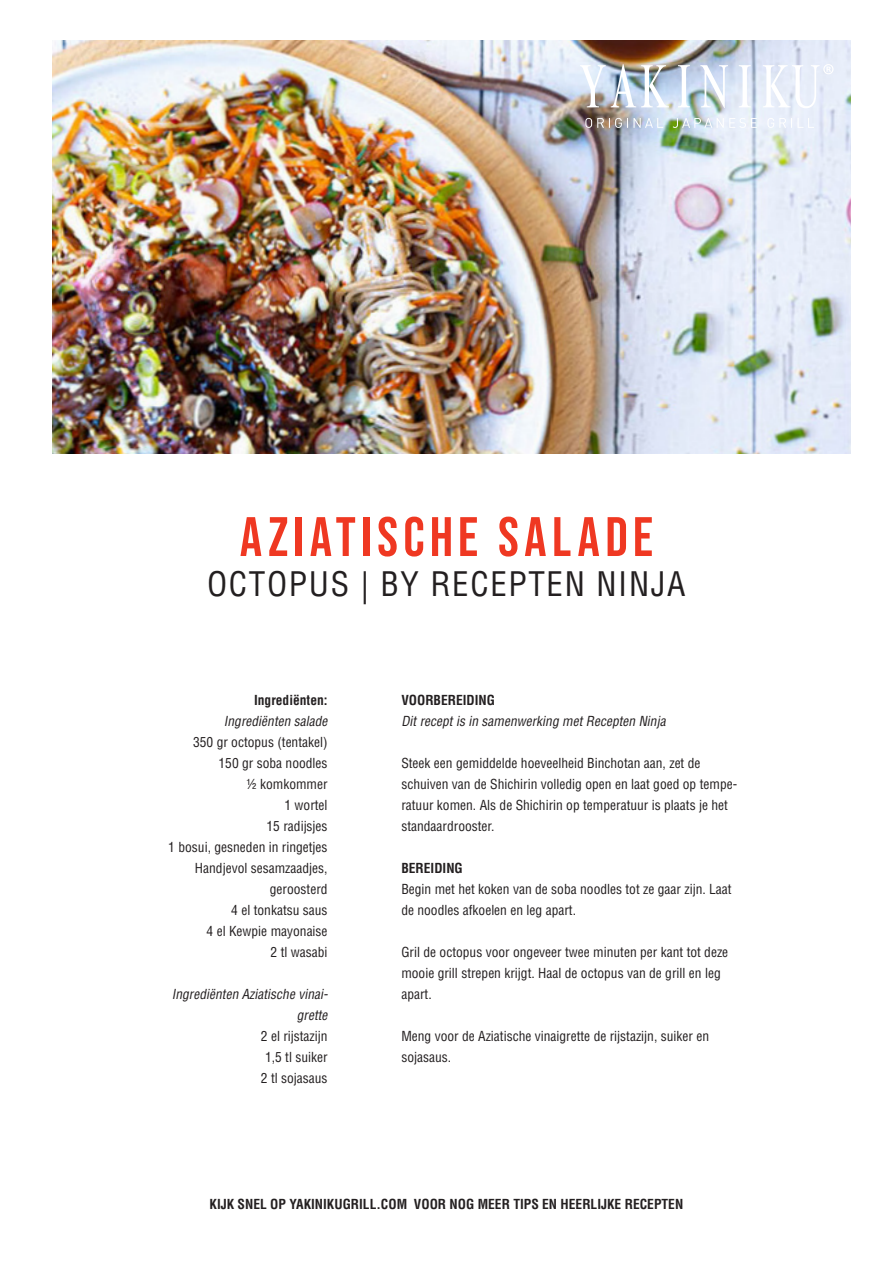
<style>
.page{position:relative;width:893px;height:1263px;background:#fff}
.page>*{position:absolute;margin:0;border:0;box-sizing:border-box;transform-origin:0 0}
.t1{font:55.5px "Bebas Neue";letter-spacing:.1em;color:#ef3822}
.t2{font:condensed 33px "Helvetica LT Std";letter-spacing:.05em;color:#231f20}
.Ingredienten_Benodigdheden{font:condensed 13.5px/21px "Helvetica LT Std";color:#231f20}
.Ingredienten_Benodigdheden-2{font:700 condensed 13.5px "Helvetica LT Std";color:#231f20}
.Ingredienten_Benodigdheden-3{font:italic condensed 13.5px/21px "Helvetica LT Std";color:#231f20;text-align:right}
</style>
<div class="page">
<img style="left:52px;top:40px;width:798px;height:413px">
<img style="left:580px;top:64px;width:253px;height:64px">
<p class="t1" style="left:240px;top:505px;width:415px">AZIATISCHE SALADE</p>
<p class="t2" style="left:207px;top:563px;width:480px">OCTOPUS | BY RECEPTEN NINJA</p>
<p class="Ingredienten_Benodigdheden-2" style="left:254px;top:692px;width:75px">Ingrediënten:</p>
<p class="Ingredienten_Benodigdheden-3" style="left:224px;top:711px;width:108px">Ingrediënten salade</p>
<p class="Ingredienten_Benodigdheden" style="left:193px;top:732px;width:136px">350 gr octopus (tentakel)</p>
<p class="Ingredienten_Benodigdheden" style="left:219px;top:753px;width:111px">150 gr soba noodles</p>
<p class="Ingredienten_Benodigdheden" style="left:247px;top:774px;width:82px">½ komkommer</p>
<p class="Ingredienten_Benodigdheden" style="left:284px;top:795px;width:45px">1 wortel</p>
<p class="Ingredienten_Benodigdheden" style="left:267px;top:816px;width:63px">15 radijsjes</p>
<p class="Ingredienten_Benodigdheden" style="left:168px;top:837px;width:161px">1 bosui, gesneden in ringetjes</p>
<p class="Ingredienten_Benodigdheden" style="left:195px;top:858px;width:134px;text-align:right">Handjevol sesamzaadjes, geroosterd</p>
<p class="Ingredienten_Benodigdheden" style="left:231px;top:900px;width:98px">4 el tonkatsu saus</p>
<p class="Ingredienten_Benodigdheden" style="left:207px;top:921px;width:123px">4 el Kewpie mayonaise</p>
<p class="Ingredienten_Benodigdheden" style="left:271px;top:942px;width:58px">2 tl wasabi</p>
<p class="Ingredienten_Benodigdheden-3" style="left:172px;top:984px;width:160px">Ingrediënten Aziatische vinai&shy;grette</p>
<p class="Ingredienten_Benodigdheden" style="left:261px;top:1026px;width:68px">2 el rijstazijn</p>
<p class="Ingredienten_Benodigdheden" style="left:265px;top:1047px;width:64px">1,5 tl suiker</p>
<p class="Ingredienten_Benodigdheden" style="left:261px;top:1068px;width:68px">2 tl sojasaus</p>
<p class="Ingredienten_Benodigdheden-2" style="left:401px;top:692px;width:95px">VOORBEREIDING</p>
<p class="Ingredienten_Benodigdheden-3" style="left:401px;top:711px;width:269px">Ditreceptis in samenwerking metRecepten Ninja</p>
<p class="Ingredienten_Benodigdheden" style="left:401px;top:753px;width:337px">Steek een gemiddelde hoeveelheid Binchotan aan, zet de schuiven van de Shichirin volledig open en laat goed op tempe&shy;ratuur komen. Als de Shichirin op temperatuur is plaats je het standaardrooster.</p>
<p class="Ingredienten_Benodigdheden-2" style="left:401px;top:860px;width:63px">BEREIDING</p>
<p class="Ingredienten_Benodigdheden" style="left:401px;top:879px;width:332px">Begin met het koken van de soba noodles tot ze gaar zijn. Laat de noodles afkoelen en leg apart.</p>
<p class="Ingredienten_Benodigdheden" style="left:401px;top:942px;width:328px">Gril de octopus voor ongeveer twee minuten per kant tot deze mooie grill strepen krijgt. Haal de octopus van de grill en leg apart.</p>
<p class="Ingredienten_Benodigdheden" style="left:401px;top:1026px;width:309px">Meng voor de Aziatische vinaigrette de rijstazijn, suiker en sojasaus.</p>
<p class="Ingredienten_Benodigdheden-2" style="left:210px;top:1196px;width:475px">KIJK SNEL OP YAKINIKUGRILL.COM VOOR NOG MEER TIPS EN HEERLIJKE RECEPTEN</p>
</div>
